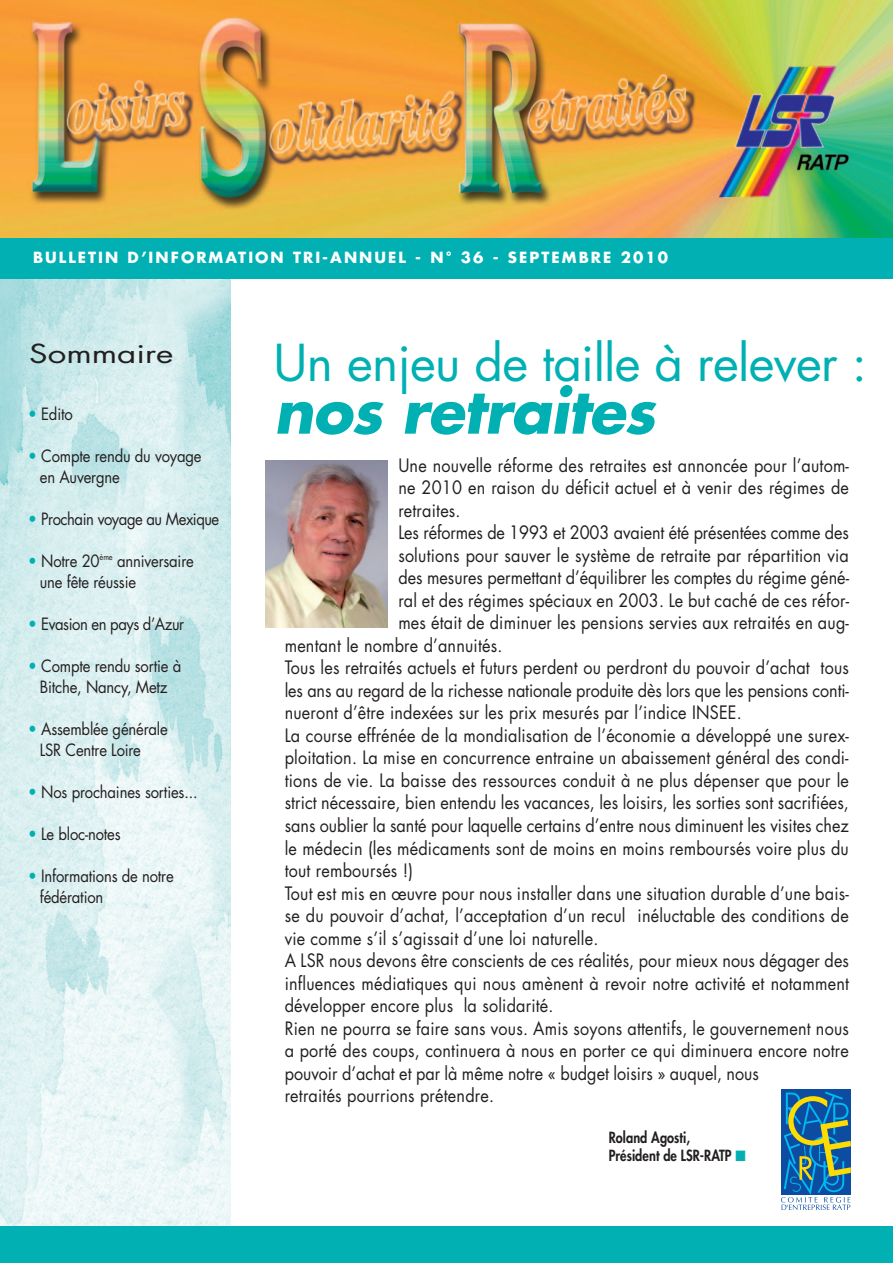
<style>
.page{position:relative;width:893px;height:1263px;background:#fff}
.page>*{position:absolute;margin:0;border:0;box-sizing:border-box;transform-origin:0 0}
.t1{font:italic 700 60px "Futura";color:#00b0b3}
.t2{font:49.5px "Futura";letter-spacing:-.015em;color:#00b0b3}
.t3{font:25.5px "Futura";color:#231f20;scale:1.3 1}
.t4{font:18px "Futura";letter-spacing:.01em;color:#231f20;scale:.9 1}
.t5{font:16.5px/21px "Futura";letter-spacing:-.01em;color:#231f20;scale:.9 1}
.t6{font:16.5px "Futura";letter-spacing:-.03em;color:#231f20;scale:.9 1}
.t7{font:700 15px "Futura";letter-spacing:.135em;color:#fff}
.t8{font:800 15px/18px "Futura";letter-spacing:.005em;color:#231f20;scale:.85 1}
.s1{color:#00b0b3}
</style>
<div class="page">
<img style="left:0;top:0;width:893px;height:238px">
<svg style="left:781px;top:1091px;width:70px;height:119px;background:#49839c"></svg>
<img style="left:266px;top:460px;width:122px;height:167px">
<img style="left:0;top:278px;width:231px;height:948px">
<div style="left:0;top:238px;width:893px;height:40px;background:#00b0b3"></div>
<div style="left:0;top:1226px;width:893px;height:37px;background:#00b0b3"></div>
<p class="t7" style="left:33px;top:251px;width:636px">BULLETIN D’INFORMATION TRI-ANNUEL - N° 36 - SEPTEMBRE 2010</p>
<h3 class="t3" style="left:29px;top:341px;width:112px">Sommaire</h3>
<p class="t5" style="left:28px;top:404px;width:51px"><span class="s1">•</span> Edito</p>
<p class="t5" style="left:40px;top:446px;width:181px;text-indent:-12px"><span class="s1">•</span> Compte rendu du voyage en Auvergne</p>
<p class="t6" style="left:28px;top:511px;width:214px"><span class="s1">•</span> Prochain voyage au Mexique</p>
<p class="t5" style="left:40px;top:551px;width:173px;text-indent:-12px"><span class="s1">•</span> Notre 20<sup>ème</sup> anniversaire une fête réussie</p>
<p class="t6" style="left:28px;top:616px;width:175px"><span class="s1">•</span> Evasion en pays d’Azur</p>
<p class="t5" style="left:28px;top:656px;width:172px;text-align:center"><span class="s1">•</span> Compte rendu sortie à<br>Bitche, Nancy, Metz</p>
<p class="t5" style="left:40px;top:719px;width:144px;text-indent:-12px"><span class="s1">•</span> Assemblée générale<br>LSR Centre Loire</p>
<p class="t5" style="left:28px;top:782px;width:190px"><span class="s1">•</span> Nos prochaines sorties...</p>
<p class="t5" style="left:28px;top:824px;width:104px"><span class="s1">•</span> Le bloc-notes</p>
<p class="t5" style="left:40px;top:866px;width:150px;text-indent:-12px"><span class="s1">•</span> Informations de notre fédération</p>
<h2 class="t2" style="left:274px;top:340px;width:595px">Un enjeu de taille à relever :</h2>
<h1 class="t1" style="left:274px;top:384px;width:393px">nos retraites</h1>
<p class="t4" style="left:398px;top:457px;width:502px">Une nouvelle réforme des retraites est annoncée pour l’autom-</p>
<p class="t4" style="left:398px;top:479px;width:502px">ne 2010 en raison du déficit actuel et à venir des régimes de</p>
<p class="t4" style="left:398px;top:502px;width:71px">retraites.</p>
<p class="t4" style="left:398px;top:524px;width:502px">Les réformes de 1993 et 2003 avaient été présentées comme des</p>
<p class="t4" style="left:398px;top:547px;width:502px">solutions pour sauver le système de retraite par répartition via</p>
<p class="t4" style="left:398px;top:569px;width:502px">des mesures permettant d’équilibrer les comptes du régime géné-</p>
<p class="t4" style="left:398px;top:592px;width:502px">ral et des régimes spéciaux en 2003. Le but caché de ces réfor-</p>
<p class="t4" style="left:398px;top:614px;width:502px">mes était de diminuer les pensions servies aux retraités en aug-</p>
<p class="t4" style="left:285px;top:637px;width:243px">mentant le nombre d’annuités.</p>
<p class="t4" style="left:285px;top:659px;width:628px">Tous les retraités actuels et futurs perdent ou perdront du pouvoir d’achat tous</p>
<p class="t4" style="left:285px;top:682px;width:628px">les ans au regard de la richesse nationale produite dès lors que les pensions conti-</p>
<p class="t4" style="left:285px;top:704px;width:509px">nueront d’être indexées sur les prix mesurés par l’indice INSEE.</p>
<p class="t4" style="left:285px;top:727px;width:628px">La course effrénée de la mondialisation de l’économie a développé une surex-</p>
<p class="t4" style="left:285px;top:749px;width:628px">ploitation. La mise en concurrence entraine un abaissement général des condi-</p>
<p class="t4" style="left:285px;top:772px;width:628px">tions de vie. La baisse des ressources conduit à ne plus dépenser que pour le</p>
<p class="t4" style="left:285px;top:794px;width:628px">strict nécessaire, bien entendu les vacances, les loisirs, les sorties sont sacrifiées,</p>
<p class="t4" style="left:285px;top:817px;width:628px">sans oublier la santé pour laquelle certains d’entre nous diminuent les visites chez</p>
<p class="t4" style="left:285px;top:839px;width:628px">le médecin (les médicaments sont de moins en moins remboursés voire plus du</p>
<p class="t4" style="left:285px;top:862px;width:144px">tout remboursés !)</p>
<p class="t4" style="left:285px;top:884px;width:628px">Tout est mis en œuvre pour nous installer dans une situation durable d’une bais-</p>
<p class="t4" style="left:285px;top:907px;width:628px">se du pouvoir d’achat, l’acceptation d’un recul inéluctable des conditions de</p>
<p class="t4" style="left:285px;top:929px;width:350px">vie comme s’il s’agissait d’une loi naturelle.</p>
<p class="t4" style="left:285px;top:952px;width:629px">A LSR nous devons être conscients de ces réalités, pour mieux nous dégager des</p>
<p class="t4" style="left:285px;top:974px;width:628px">influences médiatiques qui nous amènent à revoir notre activité et notamment</p>
<p class="t4" style="left:285px;top:997px;width:300px">développer encore plus la solidarité.</p>
<p class="t4" style="left:285px;top:1019px;width:628px">Rien ne pourra se faire sans vous. Amis soyons attentifs, le gouvernement nous</p>
<p class="t4" style="left:285px;top:1042px;width:628px">a porté des coups, continuera à nous en porter ce qui diminuera encore notre</p>
<p class="t4" style="left:285px;top:1064px;width:528px">pouvoir d’achat et par là même notre « budget loisirs » auquel, nous</p>
<p class="t4" style="left:285px;top:1087px;width:234px">retraités pourrions prétendre.</p>
<p class="t8" style="left:609px;top:1129px;width:163px">Roland Agosti,<br>Président de LSR-RATP <span class="s1">■</span></p>
</div>
